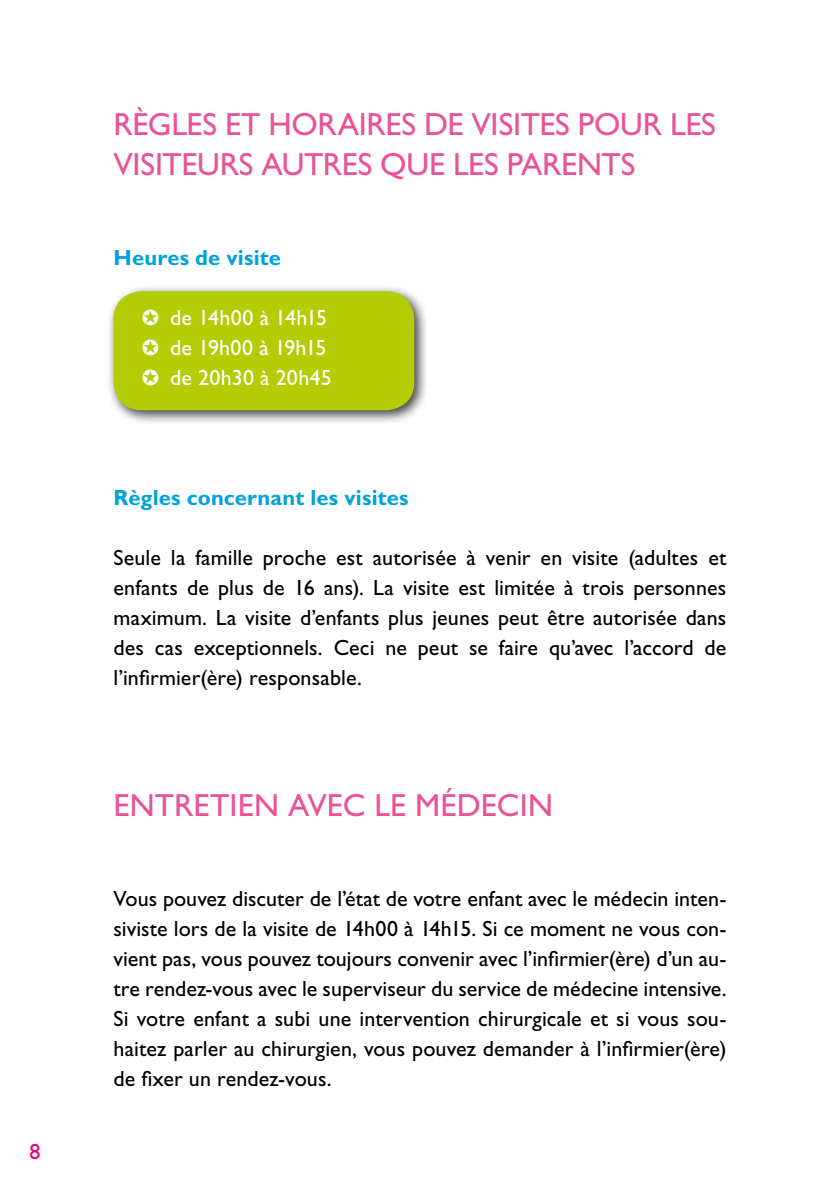
<style>
.page{position:relative;width:840px;height:1191px;background:#fff}
.page>*{position:absolute;margin:0;border:0;box-sizing:border-box;transform-origin:0 0}
.t1{font:32px/40px "Gill Sans Std";letter-spacing:-.005em;color:#ea5297}
.t2{font:22px/30px "Gill Sans Std";color:#000;text-align:justify}
.t3{font:22px "Gill Sans Std";letter-spacing:.005em;color:#fff}
.t4{font:700 22px "Gill Sans Std";letter-spacing:.005em;color:#00a2dc}
.t5{font:22px "Gill Sans Std";color:#e6007d}
</style>
<div class="page">
<div style="left:106px;top:284px;width:323px;height:141px;background:#000;opacity:.75"></div>
<div style="left:113px;top:291px;width:301px;height:119px;background:#b4cc04;border-radius:28px"></div>
<p class="t5" style="left:29px;top:1138px;width:13px">8</p>
<p class="t1" style="left:113px;top:105px;width:603px">RÈGLES ET HORAIRES DE VISITES POUR LES<br>VISITEURS AUTRES QUE LES PARENTS</p>
<p class="t4" style="left:113px;top:245px;width:169px">Heures de visite</p>
<p class="t3" style="left:142px;top:305px;width:187px">✪ de 14h00 à 14h15</p>
<p class="t3" style="left:142px;top:335px;width:186px">✪ de 19h00 à 19h15</p>
<p class="t3" style="left:142px;top:365px;width:191px">✪ de 20h30 à 20h45</p>
<p class="t4" style="left:113px;top:485px;width:296px">Règles concernant les visites</p>
<p class="t2" style="left:113px;top:543px;width:614px">Seule la famille proche est autorisée à venir en visite (adultes et enfants de plus de 16 ans). La visite est limitée à trois personnes maximum. La visite d’enfants plus jeunes peut être autorisée dans des cas exceptionnels. Ceci ne peut se faire qu’avec l’accord de l’infirmier(ère) responsable.</p>
<p class="t1" style="left:113px;top:785px;width:441px">ENTRETIEN AVEC LE MÉDECIN</p>
<p class="t2" style="left:113px;top:883px;width:614px">Vous pouvez discuter de l’état de votre enfant avec le médecin inten&shy;siviste lors de la visite de 14h00 à 14h15. Si ce moment ne vous con&shy;vient pas, vous pouvez toujours convenir avec l’infirmier(ère) d’un au&shy;tre rendez-vous avec le superviseur du service de médecine intensive.</p>
<p class="t2" style="left:113px;top:1003px;width:614px">Si votre enfant a subi une intervention chirurgicale et si vous sou&shy;haitez parler au chirurgien, vous pouvez demander à l’infirmier(ère) de fixer un rendez-vous.</p>
</div>
